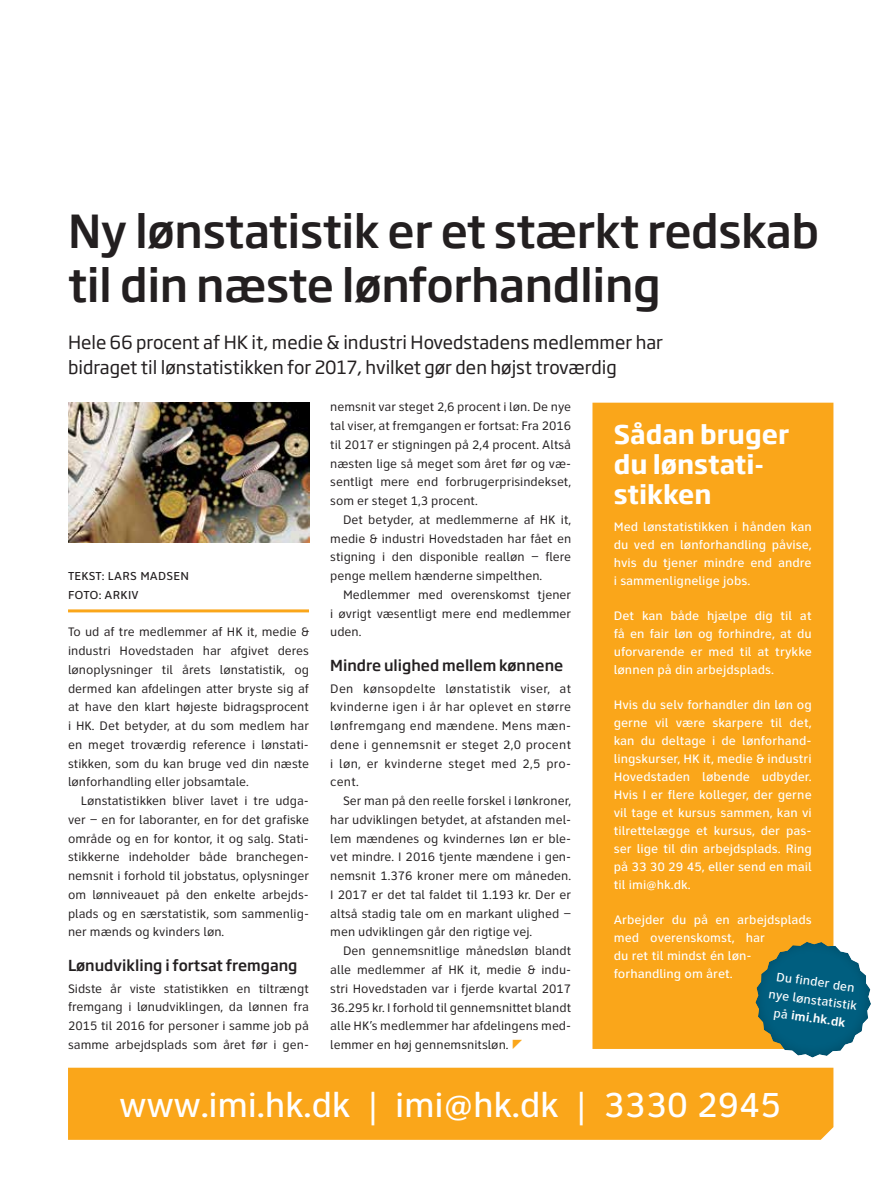
<style>
.page{position:relative;width:893px;height:1191px;background:#fff}
.page>*{position:absolute;margin:0;border:0;box-sizing:border-box;transform-origin:0 0}
.t1{font:500 45px/54px "Soho Gothic Std";letter-spacing:-.01em;color:#231f20}
.t2{font:500 36px "Clearview ADA";letter-spacing:-.01em;color:#fff}
.t3{font:700 25.5px/30px "Soho Gothic Pro";color:#fff}
.t4{font:18px/25.5px "Soho Gothic Pro";color:#231f20}
.t5{font:500 15px "Soho Gothic Std";color:#231f20}
.t6{font:12.75px/18.8px "Clearview ADA";color:#231f20;text-align:justify}
.t7{font:500 12.75px/18px "Clearview ADA";color:#fff;text-align:justify}
.t8{font:500 12px/18.8px "Clearview ADA";letter-spacing:.02em;color:#231f20}
.s1{font-weight:700}
</style>
<div class="page">
<div style="left:68px;top:1067px;width:765px;height:72px;background:#faa61a"></div>
<hr style="left:68px;top:609px;width:241px;height:3px;background:#faa61a">
<div style="left:592px;top:403px;width:241px;height:646px;background:#faa61a"></div>
<img style="left:68px;top:403px;width:241px;height:139px">
<svg style="left:740px;top:930px;width:131px;height:128px"></svg>
<h1 class="t1" style="left:68px;top:205px;width:752px">Ny lønstatistik er et stærkt redskab til din næste lønforhandling</h1>
<h3 class="t4" style="left:68px;top:328px;width:596px">Hele 66 procent af HK it, medie &amp; industri Hovedstadens medlemmer har bidraget til lønstatistikken for 2017, hvilket gør den højst troværdig</h3>
<p class="t8" style="left:68px;top:566px;width:122px">TEKST: LARS MADSEN<br>FOTO: ARKIV</p>
<p class="t6" style="left:68px;top:622px;width:242px">To ud af tre medlemmer af HK it, medie &amp; industri Hovedstaden har afgivet deres lønoplysninger til årets lønstatistik, og dermed kan afdelingen atter bryste sig af at have den klart højeste bidragsprocent i HK. Det betyder, at du som medlem har en meget troværdig reference i lønstati&shy;stikken, som du kan bruge ved din næste lønforhandling eller jobsamtale.</p>
<p class="t6" style="left:68px;top:791px;width:242px;text-indent:13px">Lønstatistikken bliver lavet i tre udga&shy;ver – en for laboranter, en for det grafiske område og en for kontor, it og salg. Stati&shy;stikkerne indeholder både branchegen&shy;nemsnit i forhold til jobstatus, oplysninger om lønniveauet på den enkelte arbejds&shy;plads og en særstatistik, som sammenlig&shy;ner mænds og kvinders løn.</p>
<p class="t5" style="left:68px;top:955px;width:231px">Lønudvikling i fortsat fremgang</p>
<p class="t6" style="left:68px;top:978px;width:242px">Sidste år viste statistikken en tiltrængt fremgang i lønudviklingen, da lønnen fra 2015 til 2016 for personer i samme job på samme arbejdsplads som året før i gen-</p>
<p class="t6" style="left:330px;top:397px;width:242px">nemsnit var steget 2,6 procent i løn. De nye tal viser, at fremgangen er fortsat: Fra 2016 til 2017 er stigningen på 2,4 procent. Altså næsten lige så meget som året før og væ&shy;sentligt mere end forbrugerprisindekset, som er steget 1,3 procent.</p>
<p class="t6" style="left:330px;top:510px;width:242px;text-indent:13px">Det betyder, at medlemmerne af HK it, medie &amp; industri Hovedstaden har fået en stigning i den disponible realløn – flere penge mellem hænderne simpelthen.</p>
<p class="t6" style="left:330px;top:585px;width:242px;text-indent:13px">Medlemmer med overenskomst tjener i øvrigt væsentligt mere end medlemmer uden.</p>
<p class="t5" style="left:330px;top:655px;width:235px">Mindre ulighed mellem kønnene</p>
<p class="t6" style="left:330px;top:678px;width:242px">Den kønsopdelte lønstatistik viser, at kvinderne igen i år har oplevet en større lønfremgang end mændene. Mens mæn&shy;dene i gennemsnit er steget 2,0 procent i løn, er kvinderne steget med 2,5 pro&shy;cent.</p>
<p class="t6" style="left:330px;top:791px;width:242px;text-indent:13px">Ser man på den reelle forskel i lønkroner, har udviklingen betydet, at afstanden mel&shy;lem mændenes og kvindernes løn er ble&shy;vet mindre. I 2016 tjente mændene i gen&shy;nemsnit 1.376 kroner mere om måneden.<br>I 2017 er det tal faldet til 1.193 kr. Der er altså stadig tale om en markant ulighed – men udviklingen går den rigtige vej.</p>
<p class="t6" style="left:330px;top:941px;width:242px;text-indent:13px">Den gennemsnitlige månedsløn blandt alle medlemmer af HK it, medie &amp; indu&shy;stri Hovedstaden var i fjerde kvartal 2017<br>36.295 kr. I forhold til gennemsnittet blandt alle HK’s medlemmer har afdelingens med&shy;lemmer en høj gennemsnitsløn.</p>
<h3 class="t3" style="left:614px;top:418px;width:177px">Sådan bruger du lønstati&shy;stikken</h3>
<p class="t7" style="left:614px;top:517px;width:200px">Med lønstatistikken i hånden kan du ved en lønforhandling påvise, hvis du tjener mindre end andre i sammenlignelige jobs.</p>
<p class="t7" style="left:614px;top:606px;width:200px">Det kan både hjælpe dig til at få en fair løn og forhindre, at du uforvarende er med til at trykke lønnen på din arbejdsplads.</p>
<p class="t7" style="left:614px;top:695px;width:200px">Hvis du selv forhandler din løn og gerne vil være skarpere til det, kan du deltage i de lønforhand&shy;lingskurser, HK it, medie &amp; industri Hovedstaden løbende udbyder.<br>Hvis I er flere kolleger, der gerne vil tage et kursus sammen, kan vi tilrettelægge et kursus, der pas&shy;ser lige til din arbejdsplads. Ring på 33 30 29 45, eller send en mail til imi@hk.dk.</p>
<p class="t7" style="left:614px;top:910px;width:200px;text-align:left">Arbejder du på en arbejdsplads med overenskomst, har<br>du ret til mindst én løn&shy;forhandling om året.</p>
<p class="t7" style="left:773px;top:966px;width:90px;text-align:center;rotate:8deg">Du finder den nye lønstatistik på <span class="s1">imi.hk.dk</span></p>
<h2 class="t2" style="left:119px;top:1082px;width:664px">www.imi.hk.dk | imi@hk.dk | 3330 2945</h2>
</div>
